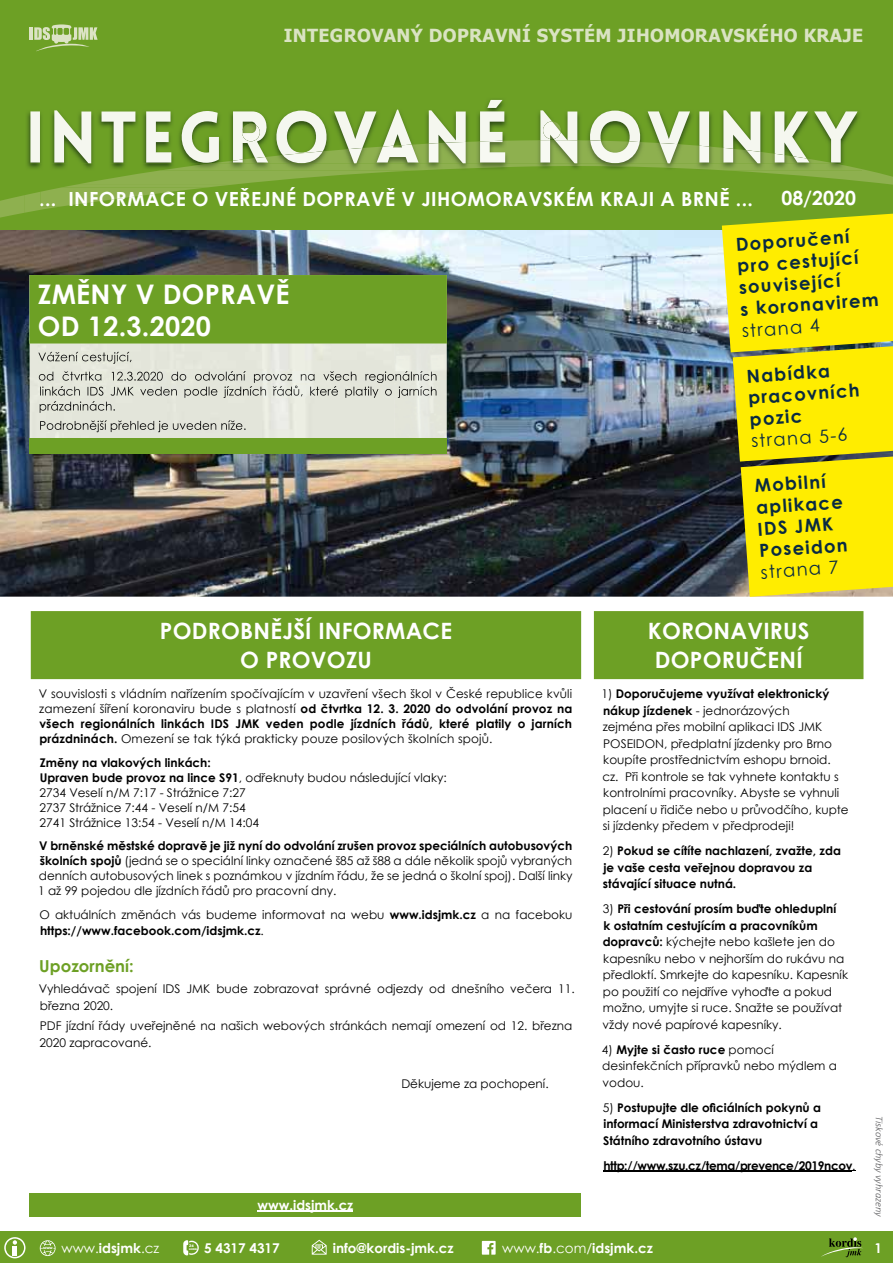
<style>
.page{position:relative;width:893px;height:1263px;background:#fff}
.page>*{position:absolute;margin:0;border:0;box-sizing:border-box;transform-origin:0 0}
.t1{font:700 27px/32.4px "Century Gothic";letter-spacing:.01em;color:#fff}
.t2{font:700 22.5px/28.5px "Century Gothic";letter-spacing:.01em;color:#fff;text-align:center}
.t3{font:700 19.5px "Century Gothic";letter-spacing:.02em;color:#fff}
.t4{font:700 18px/21.6px "Century Gothic";color:#092a42}
.t5{font:700 18px "Tahoma";letter-spacing:.02em;color:#dae3c3}
.t6{font:18px "Century Gothic";color:#092a42}
.t7{font:700 16.5px "Century Gothic";color:#6da025}
.t8{font:700 13.5px "Century Gothic";color:#fff}
.t9{font:13.5px "Century Gothic";color:#fff}
.t10{font:12px/16.5px "Century Gothic";color:#000}
.t11{font:700 12px/16.5px "Century Gothic";color:#000}
.t12{font:700 12px "Century Gothic";letter-spacing:-.03em;color:#000}
.t13{font:italic 300 10.5px "Calibri";letter-spacing:-.005em;color:#58585a}
.t14{font:700 4.95px "Century Gothic";color:#fff}
.t15{font:900 3.6px "Neo Sans";color:#fff}
.t16{font:900 3.45px "Neo Sans";color:#fff;scale:1.04 1}
.t17{font:900 2.25px "Neo Sans";color:#fff;scale:1.04 1}
.s1{font-weight:700}
.s2{font-weight:400}
</style>
<div class="page">
<div style="left:0;top:1231px;width:893px;height:32px;background:#6da025"></div>
<div style="left:0;top:0;width:893px;height:230px;background:#6da025"></div>
<svg style="left:30px;top:100px;width:828px;height:40px"></svg>
<img style="left:543px;top:121px;width:18px;height:18px">
<img style="left:242px;top:124px;width:18px;height:16px">
<svg style="left:243px;top:125px;width:13px;height:8px"></svg>
<svg style="left:30px;top:24px;width:68px;height:27px"></svg>
<div style="left:29px;top:1193px;width:552px;height:24px;background:#6da025"></div>
<hr style="left:258px;top:1210px;width:95px;height:2px;background:#fff">
<div style="left:594px;top:611px;width:269px;height:68px;background:#6da025"></div>
<hr style="left:603px;top:1170px;width:249px;height:1px;background:#000">
<img style="left:0;top:140px;width:893px;height:457px">
<div style="left:31px;top:611px;width:550px;height:68px;background:#6da025"></div>
<h3 class="t5" style="left:284px;top:23px;width:581px">INTEGROVANÝ DOPRAVNÍ SYSTÉM JIHOMORAVSKÉHO KRAJE</h3>
<h3 class="t3" style="left:39px;top:184px;width:715px">... INFORMACE O VEŘEJNÉ DOPRAVĚ V JIHOMORAVSKÉM KRAJI A BRNĚ ...</h3>
<h3 class="t3" style="left:781px;top:183px;width:76px">08/2020</h3>
<h1 class="t1" style="left:38px;top:277px;width:253px">ZMĚNY V DOPRAVĚ<br>OD 12.3.2020</h1>
<h2 class="t2" style="left:160px;top:616px;width:294px">PODROBNĚJŠÍ INFORMACE<br>O PROVOZU</h2>
<p class="t10" style="left:39px;top:686px;width:535px;line-height:15px;text-align:justify">V souvislosti s vládním nařízením spočívajícím v uzavření všech škol v České republice kvůli zamezení šíření koronaviru bude s platností <span class="s1">od čtvrtka 12. 3. 2020 do odvolání provoz na všech regionálních linkách IDS JMK veden podle jízdních řádů, které platily o jarních prázdninách.</span> Omezení se tak týká prakticky pouze posilových školních spojů.</p>
<p class="t10" style="left:39px;top:755px;width:409px;line-height:15px"><span class="s1">Změny na vlakových linkách:<br>Upraven bude provoz na lince S91</span>, odřeknuty budou následující vlaky:<br>2734 Veselí n/M 7:17 - Strážnice 7:27<br>2737 Strážnice 7:44 - Veselí n/M 7:54<br>2741 Strážnice 13:54 - Veselí n/M 14:04</p>
<p class="t10" style="left:38px;top:838px;width:536px;line-height:15px;text-align:justify"><span class="s1">V brněnské městské dopravě je již nyní do odvolání zrušen provoz speciálních autobusových školních spojů</span> (jedná se o speciální linky označené š85 až š88 a dále několik spojů vybraných denních autobusových linek s poznámkou v jízdním řádu, že se jedná o školní spoj). Další linky 1 až 99 pojedou dle jízdních řádů pro pracovní dny.</p>
<p class="t10" style="left:39px;top:906px;width:535px">O aktuálních změnách vás budeme informovat na webu <span class="s1">www.idsjmk.cz</span> a na faceboku <span class="s1">https://www.facebook.com/idsjmk.cz</span>.</p>
<h3 class="t7" style="left:39px;top:954px;width:96px">Upozornění:</h3>
<p class="t10" style="left:39px;top:980px;width:538px">Vyhledávač spojení IDS JMK bude zobrazovat správné odjezdy od dnešního večera 11. března 2020.</p>
<p class="t10" style="left:39px;top:1018px;width:534px">PDF jízdní řády uveřejněné na našich webových stránkách nemají omezení od 12. března<br>2020 zapracované.</p>
<p class="t10" style="left:401px;top:1076px;width:149px">Děkujeme za pochopení.</p>
<p class="t8" style="left:246px;top:1195px;width:121px">info@kordis-jmk.cz</p>
<p class="t8" style="left:258px;top:1195px;width:97px">www.idsjmk.cz</p>
<h3 class="t4" style="left:735px;top:233px;width:140px;rotate:-4deg">Doporučení pro cestující související<br>s koronavirem</h3>
<h3 class="t6" style="left:741px;top:318px;width:79px;rotate:-4deg">strana 4</h3>
<h3 class="t4" style="left:746px;top:365px;width:113px;rotate:-4deg">Nabídka pracovních pozic</h3>
<h3 class="t6" style="left:750px;top:428px;width:98px;rotate:-4deg">strana 5-6</h3>
<h3 class="t4" style="left:754px;top:474px;width:90px;rotate:-4deg">Mobilní aplikace<br>IDS JMK<br>Poseidon</h3>
<h3 class="t6" style="left:760px;top:560px;width:79px;rotate:-4deg">strana 7</h3>
<h2 class="t2" style="left:648px;top:616px;width:163px">KORONAVIRUS<br>DOPORUČENÍ</h2>
<p class="t10" style="left:601px;top:685px;width:249px">1) <span class="s1">Doporučujeme využívat elektronický nákup jízdenek</span> - jednorázových<br>zejména přes mobilní aplikaci IDS JMK POSEIDON, předplatní jízdenky pro Brno koupíte prostřednictvím eshopu brnoid.<br>cz. Při kontrole se tak vyhnete kontaktu s kontrolními pracovníky. Abyste se vyhnuli placení u řidiče nebo u průvodčího, kupte si jízdenky předem v předprodeji!</p>
<p class="t11" style="left:603px;top:842px;width:240px"><span class="s2">2)</span> Pokud se cítíte nachlazení, zvažte, zda je vaše cesta veřejnou dopravou za stávající situace nutná.</p>
<p class="t10" style="left:603px;top:900px;width:247px">3) <span class="s1">Při cestování prosím buďte ohleduplní<br>k ostatním cestujícím a pracovníkům dopravců:</span> kýchejte nebo kašlete jen do kapesníku nebo v nejhorším do rukávu na předloktí. Smrkejte do kapesníku. Kapesník po použití co nejdříve vyhoďte a pokud možno, umyjte si ruce. Snažte se používat vždy nové papírové kapesníky.</p>
<p class="t10" style="left:602px;top:1041px;width:237px">4) <span class="s1">Myjte si často ruce</span> pomocí desinfekčních přípravků nebo mýdlem a vodou.</p>
<p class="t11" style="left:603px;top:1098px;width:220px"><span class="s2">5)</span> Postupujte dle oficiálních pokynů a informací Ministerstva zdravotnictví a<br>Státního zdravotního ústavu</p>
<p class="t12" style="left:603px;top:1156px;width:253px">http://www.szu.cz/tema/prevence/2019ncov<span class="s2">.</span></p>
<p class="t13" style="left:886px;top:1116px;width:102px;rotate:90deg">Tiskové chyby vyhrazeny</p>
<p class="t17" style="left:189px;top:1248px;width:9px">HODIN</p>
<p class="t8" style="left:204px;top:1238px;width:77px">5 4317 4317</p>
<p class="t14" style="left:317px;top:1244px;width:5px">@</p>
<p class="t8" style="left:333px;top:1238px;width:122px">info@kordis-jmk.cz</p>
<p class="t8" style="left:502px;top:1238px;width:152px"><span class="s2">www.</span>fb<span class="s2">.com/</span>idsjmk.cz</p>
<p class="t8" style="left:874px;top:1238px;width:9px">1</p>
<p class="t15" style="left:43px;top:1246px;width:11px">www</p>
<p class="t9" style="left:62px;top:1238px;width:99px">www.<span class="s1">idsjmk</span>.cz</p>
<p class="t16" style="left:189px;top:1244px;width:6px">24</p>
</div>
